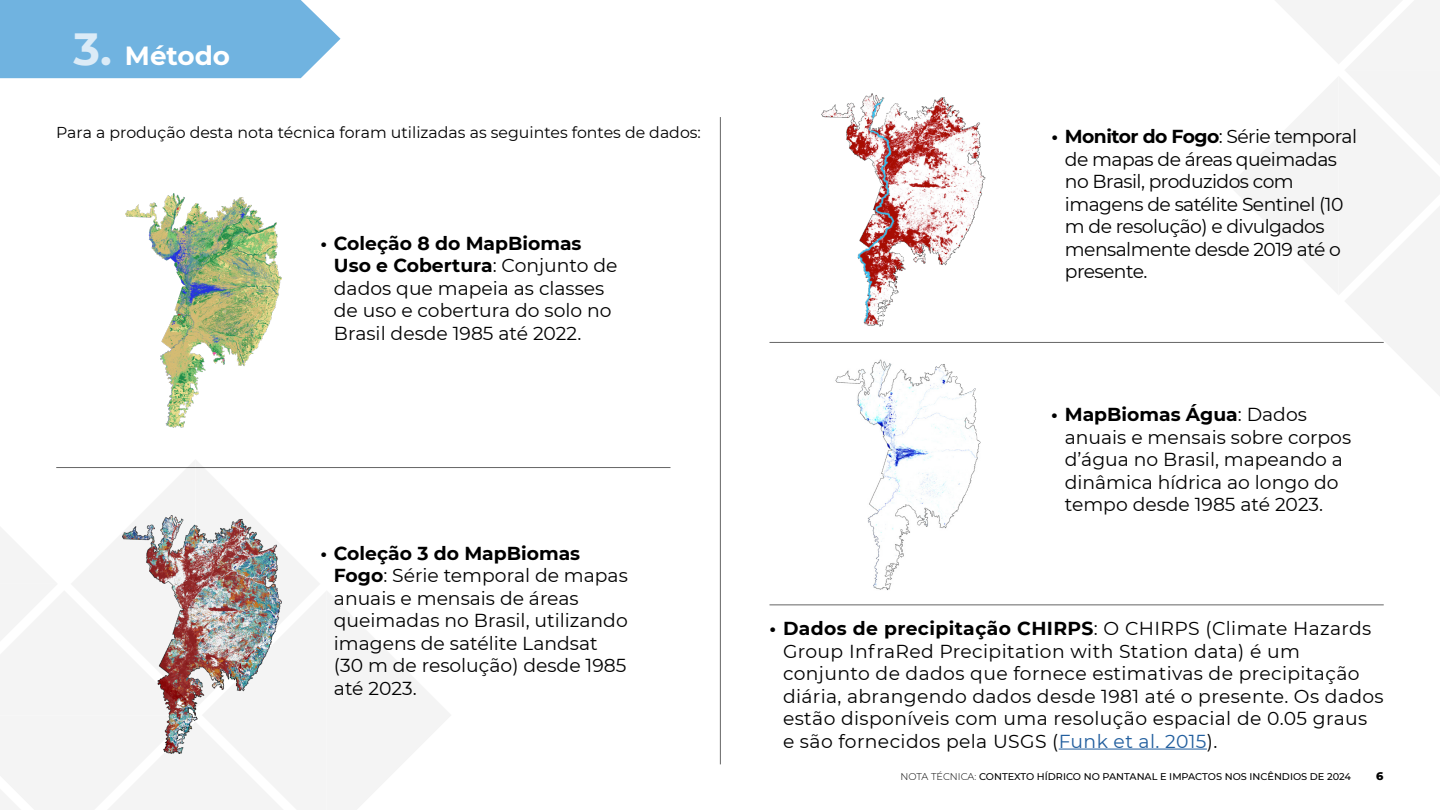
<style>
.page{position:relative;width:1440px;height:810px;background:#fff}
.page>*{position:absolute;margin:0;border:0;box-sizing:border-box;transform-origin:0 0}
.t1{font:700 26.25px "Montserrat";color:#fff}
.t2{font:18.75px/22.5px "Montserrat";color:#000}
.t3{font:18.75px/22.5px "Montserrat";letter-spacing:.02em;color:#000}
.t4{font:18.75px/22.5px "Montserrat";letter-spacing:-.03em;color:#000}
.t5{font:15.75px "Montserrat";color:#000}
.t6{font:800 11.25px "Montserrat";color:#000}
.t7{font:500 9.75px "Montserrat";color:#000}
.s1{font-size:45px}
.s2{font-weight:700}
.s3{color:#215e9e}
.s4{font-weight:300}
</style>
<div class="page">
<svg style="left:0;top:461px;width:451px;height:349px"></svg>
<svg style="left:1230px;top:0;width:210px;height:396px"></svg>
<hr style="left:1059px;top:749px;width:148px;height:1px;background:#215e9e">
<img style="left:125px;top:193px;width:156px;height:234px">
<hr style="left:56px;top:467px;width:614px;height:1px;background:#000">
<hr style="left:770px;top:342px;width:614px;height:1px;background:#000">
<hr style="left:720px;top:117px;width:1px;height:647px;background:#000">
<hr style="left:770px;top:604px;width:614px;height:1px;background:#000">
<img style="left:835px;top:359px;width:146px;height:232px">
<div style="left:0;top:0;width:340px;height:78px;background:#70b3e0"></div>
<img style="left:822px;top:93px;width:164px;height:233px">
<h1 class="t1" style="left:74px;top:36px;width:158px"><span class="s1">3.</span> Método</h1>
<p class="t5" style="left:56px;top:122px;width:646px">Para a produção desta nota técnica foram utilizadas as seguintes fontes de dados:</p>
<p class="t2" style="left:334px;top:231px;width:285px;text-indent:-14px"><span class="s2">• Coleção 8 do MapBiomas<br>Uso e Cobertura</span>: Conjunto de dados que mapeia as classes de uso e cobertura do solo no<br>Brasil desde 1985 até 2022.</p>
<p class="t2" style="left:334px;top:541px;width:295px;text-indent:-14px"><span class="s2">• Coleção 3 do MapBiomas<br>Fogo</span>: Série temporal de mapas anuais e mensais de áreas queimadas no Brasil, utilizando imagens de satélite Landsat (30 m de resolução) desde 1985 até 2023.</p>
<p class="t4" style="left:1065px;top:125px;width:294px;text-indent:-14px"><span class="s2">• Monitor do Fogo</span>: Série temporal de mapas de áreas queimadas no Brasil, produzidos com imagens de satélite Sentinel (10 m de resolução) e divulgados mensalmente desde 2019 até o presente.</p>
<p class="t2" style="left:1065px;top:403px;width:288px;text-indent:-14px"><span class="s2">• MapBiomas Água</span>: Dados anuais e mensais sobre corpos d’água no Brasil, mapeando a dinâmica hídrica ao longo do tempo desde 1985 até 2023.</p>
<p class="t3" style="left:783px;top:617px;width:602px;text-indent:-14px"><span class="s2">• Dados de precipitação CHIRPS</span>: O CHIRPS (Climate Hazards Group InfraRed Precipitation with Station data) é um conjunto de dados que fornece estimativas de precipitação diária, abrangendo dados desde 1981 até o presente. Os dados estão disponíveis com uma resolução espacial de 0.05 graus<br>e são fornecidos pela USGS (<span class="s3">Funk et al. 2015</span>).</p>
<p class="t7" style="left:901px;top:769px;width:452px"><span class="s4">NOTA TÉCNICA:</span> CONTEXTO HÍDRICO NO PANTANAL E IMPACTOS NOS INCÊNDIOS DE 2024</p>
<p class="t6" style="left:1376px;top:768px;width:9px">6</p>
</div>
